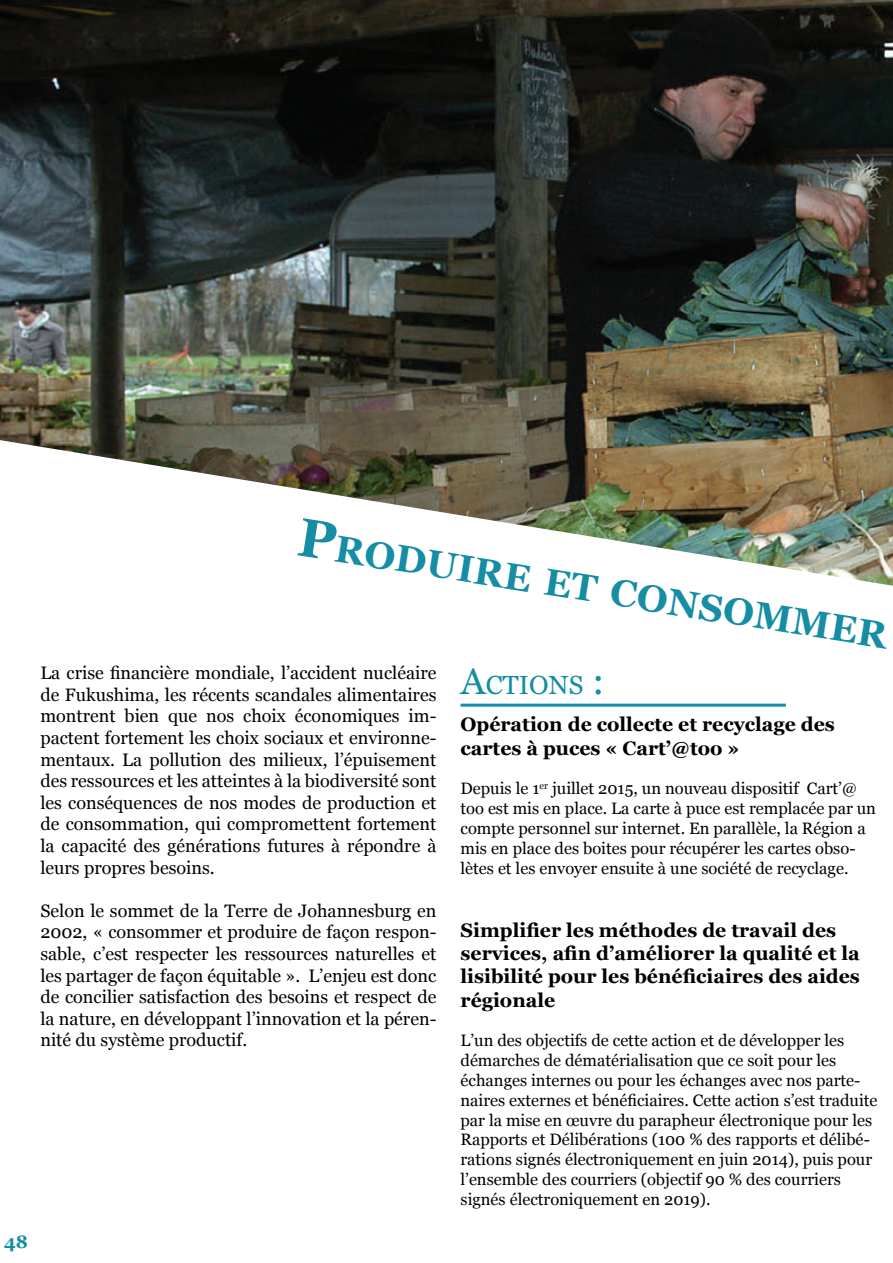
<style>
.page{position:relative;width:893px;height:1263px;background:#fff}
.page>*{position:absolute;margin:0;border:0;box-sizing:border-box;transform-origin:0 0}
.t1{font:700 37.8px "Georgia";color:#148da5}
.t2{font:26.25px "Georgia";color:#148da5}
.t3{font:700 19.5px/23.4px "Georgia";color:#000}
.t4{font:18px/21.6px "Georgia";color:#000;text-align:justify}
.t5{font:700 18px "Georgia";color:#148da5}
.t6{font:16.5px/19.8px "Georgia";color:#000}
.s1{font-size:54px}
.s2{font-size:37.5px}
</style>
<div class="page">
<img style="left:0;top:0;width:893px;height:586px">
<hr style="left:460px;top:704px;width:326px;height:3px;background:#148da5">
<p class="t5" style="left:4px;top:1230px;width:25px">48</p>
<h1 class="t1" style="left:301px;top:518px;width:598px;rotate:9deg"><span class="s1">P</span>roduire et consommer</h1>
<p class="t4" style="left:40px;top:662px;width:398px">La crise financière mondiale, l’accident nucléaire de Fukushima, les récents scandales alimentaires montrent bien que nos choix économiques im&shy;pactent fortement les choix sociaux et environne&shy;mentaux. La pollution des milieux, l’épuisement des ressources et les atteintes à la biodiversité sont les conséquences de nos modes de production et de consommation, qui compromettent fortement la capacité des générations futures à répondre à leurs propres besoins.</p>
<p class="t4" style="left:40px;top:900px;width:398px">Selon le sommet de la Terre de Johannesburg en 2002, « consommer et produire de façon respon&shy;sable, c’est respecter les ressources naturelles et les partager de façon équitable ». L’enjeu est donc de concilier satisfaction des besoins et respect de la nature, en développant l’innovation et la péren&shy;nité du système productif.</p>
<h2 class="t2" style="left:460px;top:669px;width:145px"><span class="s2">A</span>CTIONS <span class="s2">:</span></h2>
<p class="t3" style="left:460px;top:713px;width:376px">Opération de collecte et recyclage des cartes à puces « Cart’@too »</p>
<p class="t6" style="left:460px;top:779px;width:417px">Depuis le 1<sup>er</sup> juillet 2015, un nouveau dispositif Cart’@ too est mis en place. La carte à puce est remplacée par un compte personnel sur internet. En parallèle, la Région a mis en place des boites pour récupérer les cartes obso&shy;lètes et les envoyer ensuite à une société de recyclage.</p>
<p class="t3" style="left:460px;top:918px;width:401px">Simplifier les méthodes de travail des services, afin d’améliorer la qualité et la lisibilité pour les bénéficiaires des aides régionale</p>
<p class="t6" style="left:460px;top:1031px;width:418px">L’un des objectifs de cette action et de développer les démarches de dématérialisation que ce soit pour les échanges internes ou pour les échanges avec nos parte&shy;naires externes et bénéficiaires. Cette action s’est traduite par la mise en œuvre du parapheur électronique pour les Rapports et Délibérations (100 % des rapports et délibé&shy;rations signés électroniquement en juin 2014), puis pour l’ensemble des courriers (objectif 90 % des courriers signés électroniquement en 2019).</p>
</div>
